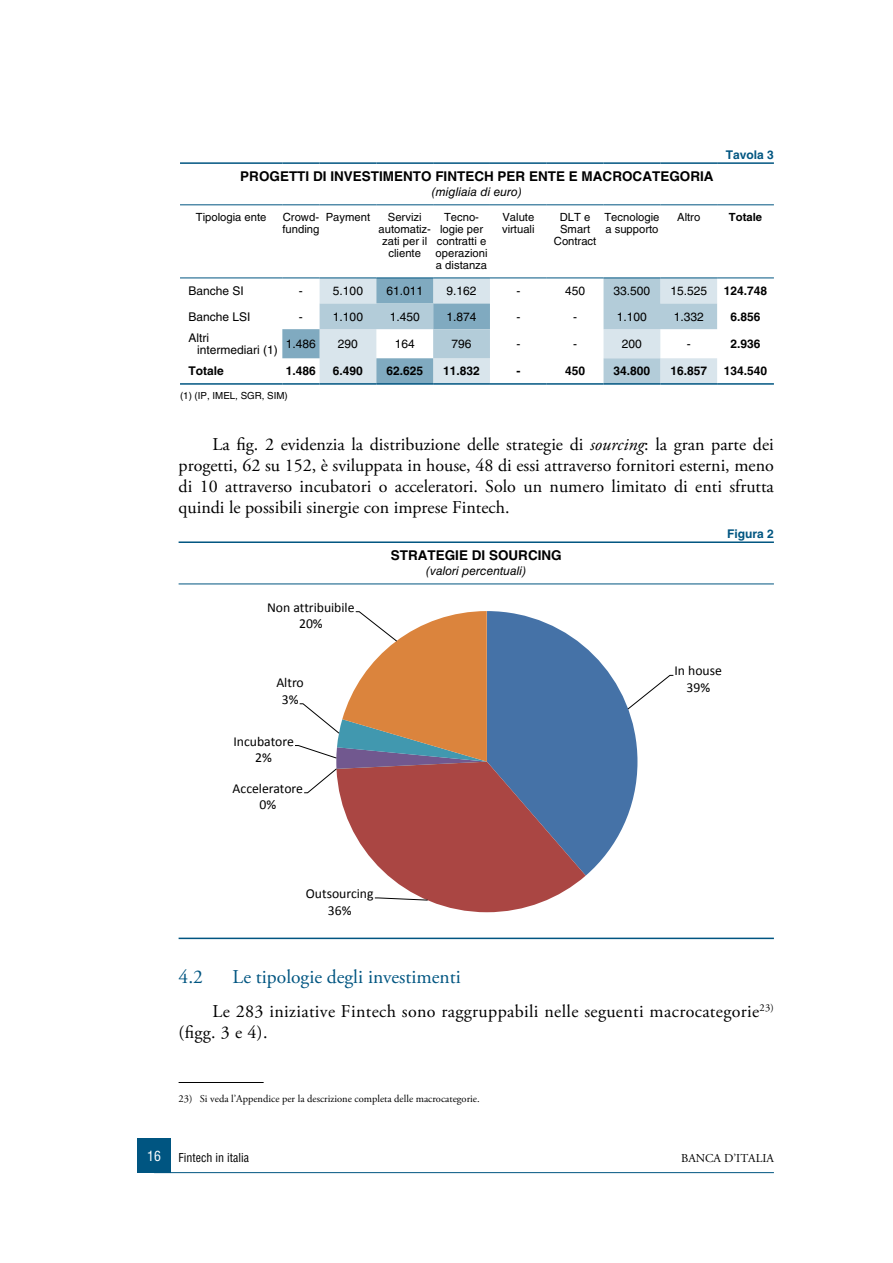
<style>
.page{position:relative;width:893px;height:1263px;background:#fff}
.page>*{position:absolute;margin:0;border:0;box-sizing:border-box;transform-origin:0 0}
.t1{font:19.5px "Adobe Garamond Pro";color:#005581}
.t2{font:18px/21px "Adobe Garamond Pro";letter-spacing:.02em;color:#000;text-align:justify}
.t3{font:condensed 13.8px "Helvetica LT Std";color:#fff}
.t4{font:13.65px/16.6px "Calibri";color:#000;text-align:center}
.t5{font:700 13.5px "Helvetica LT Std";color:#000}
.t6{font:12px/12px "Helvetica LT Std";color:#000}
.t7{font:700 12px "Helvetica LT Std";color:#000}
.t8{font:italic 12px "Helvetica LT Std";color:#000}
.t9{font:condensed 12px "Helvetica LT Std";color:#000}
.t10{font:700 12px "Helvetica LT Std";color:#005581}
.t11{font:12px "Adobe Garamond Pro";color:#000}
.t12{font:11.25px/12px "Helvetica LT Std";color:#000}
.t13{font:700 11.25px "Helvetica LT Std";color:#000}
.t14{font:10.5px "Adobe Garamond Pro";color:#000}
.t15{font:9.75px "Helvetica LT Std";color:#000}
.s1{font-style:italic}
</style>
<div class="page">
<hr style="left:154px;top:1172px;width:620px;height:1px;background:#005581">
<div style="left:137px;top:1139px;width:34px;height:34px;background:#005581"></div>
<hr style="left:179px;top:541px;width:595px;height:2px;background:#005581">
<hr style="left:179px;top:583px;width:595px;height:1px;background:#005581">
<hr style="left:179px;top:937px;width:595px;height:2px;background:#005581">
<svg style="left:295px;top:611px;width:379px;height:302px"></svg>
<hr style="left:179px;top:1082px;width:85px;height:1px;background:#000">
<svg style="left:282px;top:279px;width:435px;height:104px"></svg>
<hr style="left:180px;top:162px;width:102px;height:2px;background:#005581">
<hr style="left:282px;top:162px;width:38px;height:2px;background:#005581">
<hr style="left:320px;top:162px;width:56px;height:2px;background:#005581">
<hr style="left:376px;top:162px;width:57px;height:2px;background:#005581">
<hr style="left:433px;top:162px;width:57px;height:2px;background:#005581">
<hr style="left:490px;top:162px;width:57px;height:2px;background:#005581">
<hr style="left:547px;top:162px;width:56px;height:2px;background:#005581">
<hr style="left:603px;top:162px;width:57px;height:2px;background:#005581">
<hr style="left:660px;top:162px;width:57px;height:2px;background:#005581">
<hr style="left:717px;top:162px;width:57px;height:2px;background:#005581">
<hr style="left:180px;top:204px;width:102px;height:1px;background:#005581">
<hr style="left:282px;top:204px;width:38px;height:1px;background:#005581">
<hr style="left:320px;top:204px;width:56px;height:1px;background:#005581">
<hr style="left:376px;top:204px;width:57px;height:1px;background:#005581">
<hr style="left:433px;top:204px;width:57px;height:1px;background:#005581">
<hr style="left:490px;top:204px;width:57px;height:1px;background:#005581">
<hr style="left:547px;top:204px;width:56px;height:1px;background:#005581">
<hr style="left:603px;top:204px;width:57px;height:1px;background:#005581">
<hr style="left:660px;top:204px;width:57px;height:1px;background:#005581">
<hr style="left:717px;top:204px;width:57px;height:1px;background:#005581">
<hr style="left:180px;top:278px;width:102px;height:1px;background:#005581">
<hr style="left:282px;top:278px;width:38px;height:1px;background:#005581">
<hr style="left:320px;top:278px;width:56px;height:1px;background:#005581">
<hr style="left:376px;top:278px;width:57px;height:1px;background:#005581">
<hr style="left:433px;top:278px;width:57px;height:1px;background:#005581">
<hr style="left:490px;top:278px;width:57px;height:1px;background:#005581">
<hr style="left:547px;top:278px;width:56px;height:1px;background:#005581">
<hr style="left:603px;top:278px;width:57px;height:1px;background:#005581">
<hr style="left:660px;top:278px;width:57px;height:1px;background:#005581">
<hr style="left:717px;top:278px;width:57px;height:1px;background:#005581">
<hr style="left:180px;top:383px;width:102px;height:2px;background:#005581">
<hr style="left:282px;top:383px;width:38px;height:2px;background:#005581">
<hr style="left:320px;top:383px;width:56px;height:2px;background:#005581">
<hr style="left:376px;top:383px;width:57px;height:2px;background:#005581">
<hr style="left:433px;top:383px;width:57px;height:2px;background:#005581">
<hr style="left:490px;top:383px;width:57px;height:2px;background:#005581">
<hr style="left:547px;top:383px;width:56px;height:2px;background:#005581">
<hr style="left:603px;top:383px;width:57px;height:2px;background:#005581">
<hr style="left:660px;top:383px;width:57px;height:2px;background:#005581">
<hr style="left:717px;top:383px;width:57px;height:2px;background:#005581">
<p class="t10" style="left:726px;top:147px;width:50px">Tavola 3</p>
<p class="t5" style="left:240px;top:168px;width:475px">PROGETTI DI INVESTIMENTO FINTECH PER ENTE E MACROCATEGORIA</p>
<p class="t8" style="left:432px;top:185px;width:91px">(migliaia di euro)</p>
<p class="t12" style="left:196px;top:211px;width:72px">Tipologia ente</p>
<p class="t12" style="left:282px;top:211px;width:38px">Crowd&shy;funding</p>
<p class="t12" style="left:326px;top:211px;width:46px">Payment</p>
<p class="t12" style="left:378px;top:211px;width:54px;text-align:center">Servizi automatiz&shy;zati per il cliente</p>
<p class="t12" style="left:436px;top:211px;width:53px;text-align:center">Tecno&shy;logie per contratti e operazioni a distanza</p>
<p class="t12" style="left:502px;top:211px;width:34px">Valute virtuali</p>
<p class="t12" style="left:554px;top:211px;width:44px;text-align:center">DLT e<br>Smart<br>Contract</p>
<p class="t12" style="left:604px;top:211px;width:57px">Tecnologie a supporto</p>
<p class="t12" style="left:677px;top:211px;width:25px">Altro</p>
<p class="t13" style="left:729px;top:211px;width:35px">Totale</p>
<p class="t6" style="left:189px;top:285px;width:57px">Banche SI</p>
<p class="t6" style="left:299px;top:285px;width:5px">-</p>
<p class="t6" style="left:333px;top:285px;width:32px">5.100</p>
<p class="t6" style="left:386px;top:285px;width:38px">61.011</p>
<p class="t6" style="left:447px;top:285px;width:32px">9.162</p>
<p class="t6" style="left:516px;top:285px;width:5px">-</p>
<p class="t6" style="left:565px;top:285px;width:22px">450</p>
<p class="t6" style="left:614px;top:285px;width:38px">33.500</p>
<p class="t6" style="left:670px;top:285px;width:38px">15.525</p>
<p class="t7" style="left:724px;top:283px;width:45px">124.748</p>
<p class="t6" style="left:189px;top:310px;width:64px">Banche LSI</p>
<p class="t6" style="left:299px;top:310px;width:5px">-</p>
<p class="t6" style="left:333px;top:310px;width:32px">1.100</p>
<p class="t6" style="left:390px;top:310px;width:32px">1.450</p>
<p class="t6" style="left:447px;top:310px;width:32px">1.874</p>
<p class="t6" style="left:516px;top:310px;width:5px">-</p>
<p class="t6" style="left:573px;top:310px;width:5px">-</p>
<p class="t6" style="left:617px;top:310px;width:32px">1.100</p>
<p class="t6" style="left:674px;top:310px;width:32px">1.332</p>
<p class="t7" style="left:730px;top:309px;width:32px">6.856</p>
<p class="t6" style="left:197px;top:332px;width:82px;text-indent:-9px">Altri<br>intermediari (1)</p>
<p class="t6" style="left:286px;top:338px;width:32px">1.486</p>
<p class="t6" style="left:338px;top:338px;width:22px">290</p>
<p class="t6" style="left:395px;top:338px;width:22px">164</p>
<p class="t6" style="left:452px;top:338px;width:22px">796</p>
<p class="t6" style="left:516px;top:338px;width:5px">-</p>
<p class="t6" style="left:573px;top:338px;width:5px">-</p>
<p class="t6" style="left:622px;top:338px;width:22px">200</p>
<p class="t6" style="left:687px;top:338px;width:5px">-</p>
<p class="t7" style="left:730px;top:336px;width:32px">2.936</p>
<p class="t7" style="left:189px;top:364px;width:37px">Totale</p>
<p class="t7" style="left:286px;top:364px;width:32px">1.486</p>
<p class="t7" style="left:333px;top:364px;width:32px">6.490</p>
<p class="t7" style="left:386px;top:364px;width:38px">62.625</p>
<p class="t7" style="left:443px;top:364px;width:38px">11.832</p>
<p class="t7" style="left:516px;top:364px;width:5px">-</p>
<p class="t7" style="left:565px;top:364px;width:22px">450</p>
<p class="t7" style="left:614px;top:364px;width:38px">34.800</p>
<p class="t7" style="left:670px;top:364px;width:38px">16.857</p>
<p class="t7" style="left:724px;top:364px;width:45px">134.540</p>
<p class="t15" style="left:180px;top:390px;width:109px">(1) (IP, IMEL, SGR, SIM)</p>
<p class="t2" style="left:179px;top:434px;width:597px;text-indent:34px">La fig. 2 evidenzia la distribuzione delle strategie di <span class="s1">sourcing</span>: la gran parte dei progetti, 62 su 152, è sviluppata in house, 48 di essi attraverso fornitori esterni, meno di 10 attraverso incubatori o acceleratori. Solo un numero limitato di enti sfrutta quindi le possibili sinergie con imprese Fintech.</p>
<p class="t10" style="left:727px;top:526px;width:48px">Figura 2</p>
<p class="t5" style="left:391px;top:547px;width:173px">STRATEGIE DI SOURCING</p>
<p class="t8" style="left:426px;top:564px;width:102px">(valori percentuali)</p>
<p class="t4" style="left:267px;top:599px;width:89px">Non attribuibile<br>20%</p>
<p class="t4" style="left:276px;top:674px;width:29px">Altro<br>3%</p>
<p class="t4" style="left:233px;top:733px;width:62px">Incubatore<br>2%</p>
<p class="t4" style="left:233px;top:780px;width:72px">Acceleratore<br>0%</p>
<p class="t4" style="left:306px;top:885px;width:69px">Outsourcing<br>36%</p>
<p class="t4" style="left:674px;top:663px;width:49px">In house<br>39%</p>
<p class="t1" style="left:179px;top:965px;width:26px">4.2</p>
<p class="t1" style="left:233px;top:965px;width:230px">Le tipologie degli investimenti</p>
<p class="t2" style="left:179px;top:1001px;width:597px;text-indent:34px">Le 283 iniziative Fintech sono raggruppabili nelle seguenti macrocategorie<sup>23) </sup>(figg. 3 e 4).</p>
<p class="t14" style="left:179px;top:1092px;width:303px">23) Si veda l’Appendice per la descrizione completa delle macrocategorie.</p>
<p class="t3" style="left:147px;top:1147px;width:15px">16</p>
<p class="t9" style="left:179px;top:1150px;width:72px">Fintech in italia</p>
<p class="t11" style="left:681px;top:1151px;width:94px">BANCA D’ITALIA</p>
</div>
